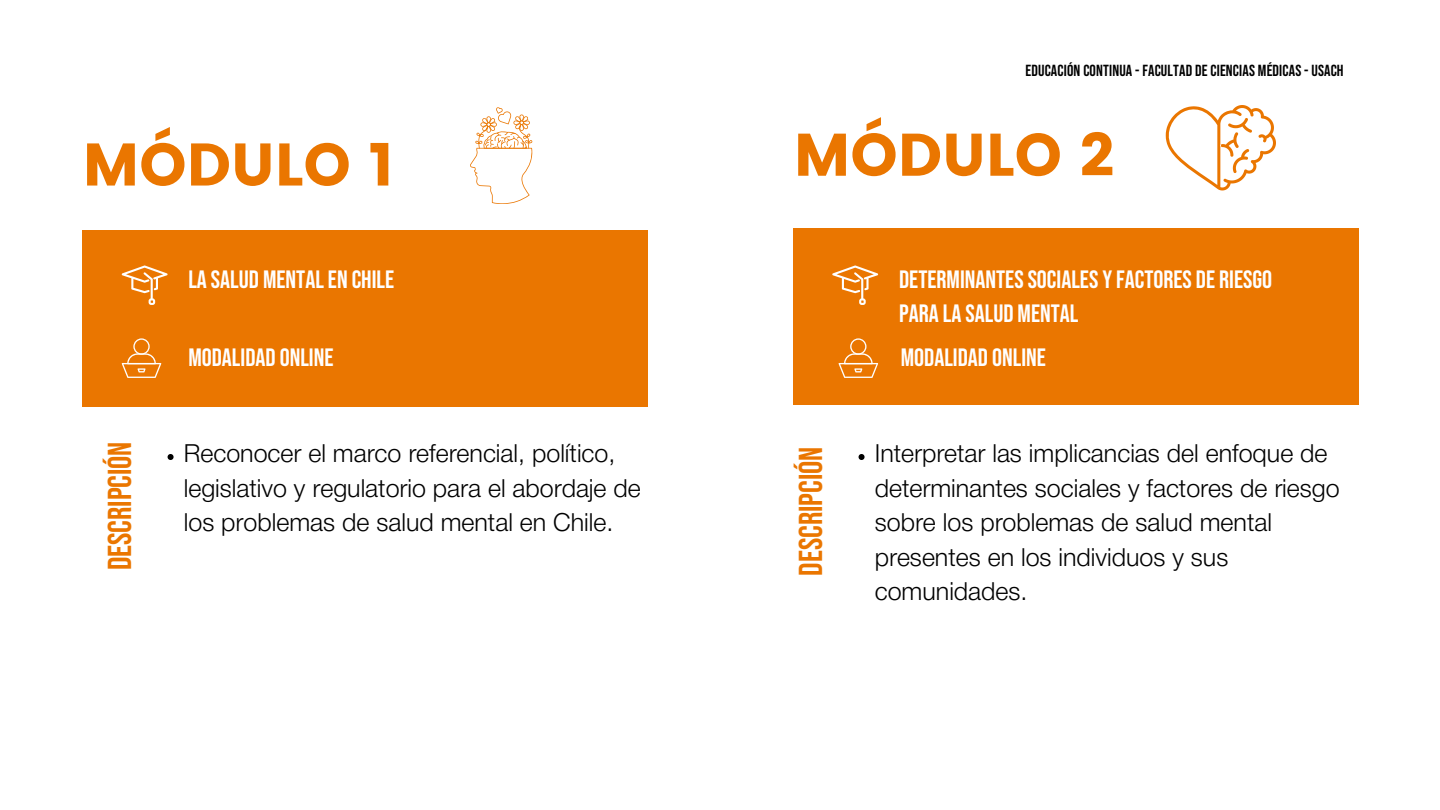
<style>
.page{position:relative;width:1440px;height:810px;background:#fff}
.page>*{position:absolute;margin:0;border:0;box-sizing:border-box;transform-origin:0 0}
.t1{font:60px "Poppins";color:#ea7600}
.t2{font:33px "Bebas Neue";color:#ea7600}
.t3{font:300 25px/34.5px "Helvetica Neue";color:#000}
.t4{font:25px/34.5px "Bebas Neue";color:#fff}
.t5{font:16px "Bebas Neue";letter-spacing:.01em;color:#000}
</style>
<div class="page">
<div style="left:83px;top:231px;width:565px;height:176px;background:#ea7600"></div>
<svg style="left:122px;top:265px;width:45px;height:40px"></svg>
<svg style="left:122px;top:338px;width:39px;height:40px"></svg>
<div style="left:794px;top:229px;width:565px;height:176px;background:#ea7600"></div>
<svg style="left:832px;top:265px;width:46px;height:40px"></svg>
<svg style="left:839px;top:338px;width:39px;height:40px"></svg>
<svg style="left:1165px;top:105px;width:111px;height:85px"></svg>
<svg style="left:470px;top:107px;width:63px;height:97px"></svg>
<svg style="left:168px;top:454px;width:6px;height:6px"></svg>
<svg style="left:859px;top:454px;width:6px;height:6px"></svg>
<p class="t1" style="left:83px;top:130px;width:313px">MÓDULO 1</p>
<h3 class="t4" style="left:188px;top:263px;width:207px">LA SALUD MENTAL EN CHILE</h3>
<h1 class="t2" style="left:101px;top:570px;width:130px;rotate:-90deg">DESCRIPCIÓN</h1>
<p class="t4" style="left:188px;top:341px;width:147px">MODALIDAD ONLINE</p>
<p class="t3" style="left:184px;top:438px;width:459px">Reconocer el marco referencial, político, legislativo y regulatorio para el abordaje de los problemas de salud mental en Chile.</p>
<h3 class="t5" style="left:1025px;top:61px;width:320px">EDUCACIÓN CONTINUA - FACULTAD DE CIENCIAS MÉDICAS - USACH</h3>
<h2 class="t1" style="left:794px;top:120px;width:322px">MÓDULO 2</h2>
<p class="t4" style="left:899px;top:263px;width:375px">DETERMINANTES SOCIALES Y FACTORES DE RIESGO<br>PARA LA SALUD MENTAL</p>
<h1 class="t4" style="left:901px;top:341px;width:147px">MODALIDAD ONLINE</h1>
<p class="t2" style="left:792px;top:576px;width:130px;rotate:-90deg">DESCRIPCIÓN</p>
<p class="t3" style="left:875px;top:438px;width:466px">Interpretar las implicancias del enfoque de determinantes sociales y factores de riesgo sobre los problemas de salud mental presentes en los individuos y sus comunidades.</p>
</div>
